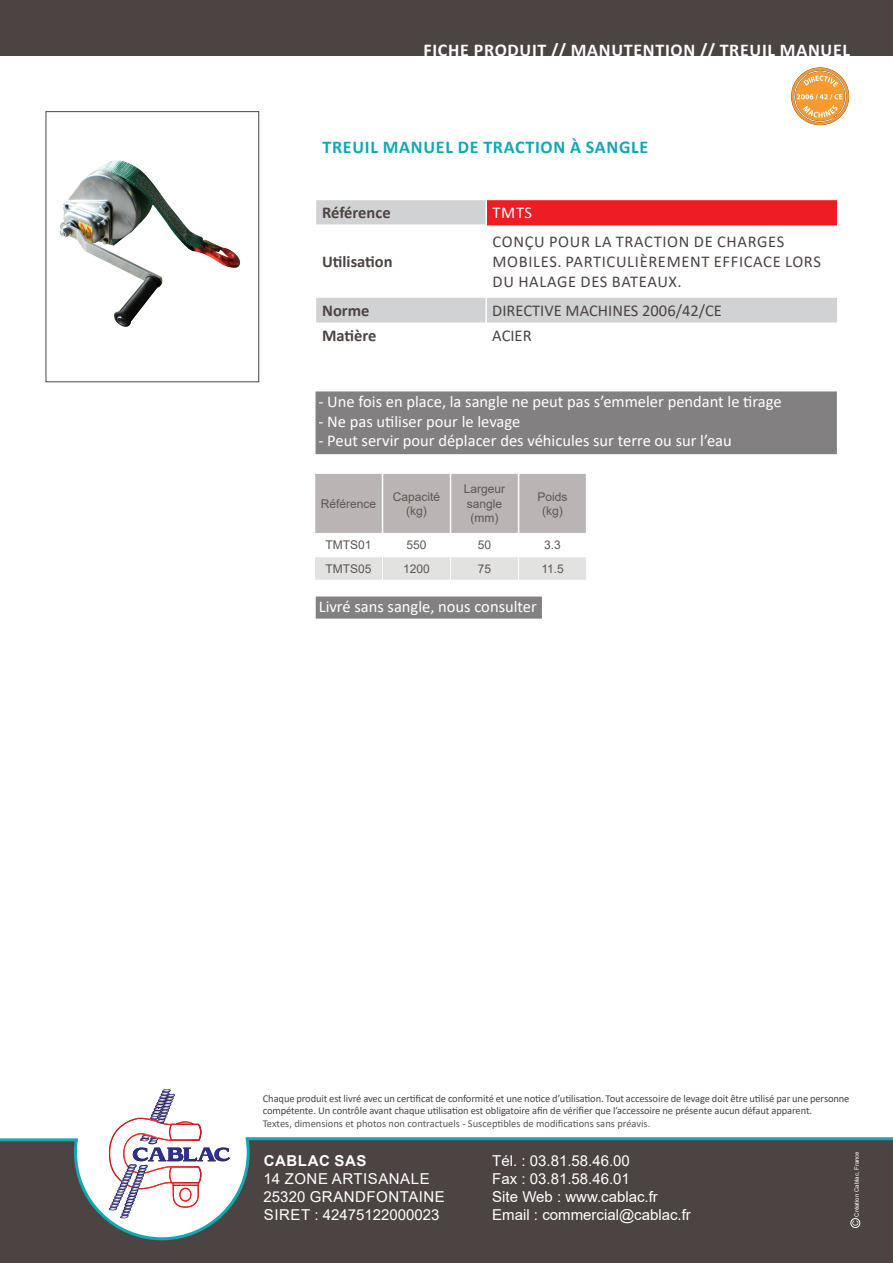
<style>
.page{position:relative;width:893px;height:1263px;background:#fff}
.page>*{position:absolute;margin:0;border:0;box-sizing:border-box;transform-origin:0 0}
.t1{font:700 18px "Calibri";letter-spacing:.04em;color:#fff}
.t2{font:700 18px "Calibri";letter-spacing:.04em;color:#11a8b4}
.t3{font:16.5px "Calibri";color:#fff}
.t4{font:16.5px/19.8px "Calibri";letter-spacing:.04em;color:#4c4442}
.t5{font:700 16.5px "Calibri";color:#4c4442}
.t6{font:16.5px "Calibri";color:#4c4442}
.t7{font:15px/18px "Arial";color:#fff}
.t8{font:15px/18px "Arial";letter-spacing:.035em;color:#fff}
.t9{font:700 15px "Arial";letter-spacing:.035em;color:#fff}
.t10{font:12px/14.4px "Arial";color:#5e5553;text-align:center}
.t11{font:10.5px/12.6px "Calibri";letter-spacing:-.01em;color:#4c4442}
.t12{font:10.5px "Calibri";color:#5e5553}
.t13{font:6px "Arial";color:#fff}
</style>
<div class="page">
<div style="left:0;top:1138px;width:893px;height:125px;background:#4c4442"></div>
<svg style="left:112px;top:1105px;width:90px;height:31px"></svg>
<img style="left:156px;top:1089px;width:19px;height:35px">
<img style="left:140px;top:1116px;width:17px;height:20px">
<div style="left:0;top:0;width:893px;height:55px;background:#4c4442"></div>
<svg style="left:0;top:1136px;width:893px;height:105px"></svg>
<div style="left:850px;top:1218px;width:10px;height:10px;border:1px solid #fff;border-radius:50%"></div>
<svg style="left:852px;top:1220px;width:6px;height:5px"></svg>
<img style="left:59px;top:160px;width:181px;height:167px">
<div style="left:46px;top:111px;width:213px;height:271px;border:1px solid #4c4442"></div>
<svg style="left:316px;top:200px;width:521px;height:123px"></svg>
<div style="left:486px;top:199px;width:351px;height:26px;background:#ee1d23"></div>
<hr style="left:316px;top:296px;width:170px;height:2px;background:#fff">
<hr style="left:486px;top:296px;width:351px;height:2px;background:#fff">
<hr style="left:316px;top:225px;width:169px;height:1px;background:#fff">
<hr style="left:487px;top:225px;width:350px;height:1px;background:#ee1d23">
<hr style="left:485px;top:200px;width:2px;height:25px;background:#fff">
<hr style="left:485px;top:225px;width:2px;height:71px;background:#fff">
<hr style="left:485px;top:298px;width:2px;height:25px;background:#fff">
<hr style="left:486px;top:199px;width:351px;height:1px;background:#fff">
<div style="left:317px;top:393px;width:518px;height:60px;background:#838082"></div>
<div style="left:315px;top:391px;width:522px;height:63px;border:3px solid #838082"></div>
<svg style="left:791px;top:67px;width:59px;height:59px"></svg>
<svg style="left:315px;top:474px;width:271px;height:106px"></svg>
<div style="left:317px;top:598px;width:223px;height:19px;background:#838082"></div>
<div style="left:316px;top:596px;width:226px;height:23px;border:3px solid #838082"></div>
<h1 class="t1" style="left:423px;top:37px;width:428px">FICHE PRODUIT // MANUTENTION // TREUIL MANUEL</h1>
<h1 class="t2" style="left:322px;top:134px;width:327px">TREUIL MANUEL DE TRACTION À SANGLE</h1>
<h2 class="t5" style="left:322px;top:201px;width:70px">Référence</h2>
<h2 class="t3" style="left:493px;top:201px;width:41px">TMTS</h2>
<h2 class="t5" style="left:322px;top:250px;width:72px">Utilisation</h2>
<h2 class="t4" style="left:493px;top:232px;width:330px">CONÇU POUR LA TRACTION DE CHARGES<br>MOBILES. PARTICULIÈREMENT EFFICACE LORS<br>DU HALAGE DES BATEAUX.</h2>
<h2 class="t5" style="left:322px;top:299px;width:49px">Norme</h2>
<h2 class="t6" style="left:492px;top:299px;width:231px">DIRECTIVE MACHINES 2006/42/CE</h2>
<h2 class="t5" style="left:322px;top:324px;width:56px">Matière</h2>
<h2 class="t4" style="left:492px;top:326px;width:41px">ACIER</h2>
<h2 class="t3" style="left:318px;top:390px;width:465px">- Une fois en place, la sangle ne peut pas s’emmeler pendant le tirage</h2>
<h2 class="t3" style="left:318px;top:410px;width:203px">- Ne pas utiliser pour le levage</h2>
<h2 class="t3" style="left:318px;top:429px;width:415px">- Peut servir pour déplacer des véhicules sur terre ou sur l’eau</h2>
<p class="t10" style="left:321px;top:496px;width:57px">Référence</p>
<p class="t10" style="left:393px;top:489px;width:49px">Capacité (kg)</p>
<p class="t10" style="left:464px;top:482px;width:43px">Largeur sangle (mm)</p>
<p class="t10" style="left:538px;top:489px;width:32px">Poids (kg)</p>
<p class="t10" style="left:325px;top:538px;width:48px">TMTS01</p>
<p class="t10" style="left:406px;top:538px;width:22px">550</p>
<p class="t10" style="left:478px;top:538px;width:15px">50</p>
<p class="t10" style="left:544px;top:538px;width:18px">3.3</p>
<p class="t10" style="left:325px;top:561px;width:48px">TMTS05</p>
<p class="t10" style="left:403px;top:561px;width:28px">1200</p>
<p class="t10" style="left:478px;top:561px;width:15px">75</p>
<p class="t10" style="left:541px;top:561px;width:24px">11.5</p>
<h2 class="t3" style="left:319px;top:595px;width:220px">Livré sans sangle, nous consulter</h2>
<p class="t11" style="left:263px;top:1091px;width:588px">Chaque produit est livré avec un certificat de conformité et une notice d’utilisation. Tout accessoire de levage doit être utilisé par une personne compétente. Un contrôle avant chaque utilisation est obligatoire afin de vérifier que l’accessoire ne présente aucun défaut apparent.</p>
<p class="t12" style="left:263px;top:1116px;width:389px">Textes, dimensions et photos non contractuels - Susceptibles de modifications sans préavis.</p>
<h3 class="t9" style="left:264px;top:1150px;width:104px">CABLAC SAS</h3>
<h3 class="t8" style="left:264px;top:1169px;width:183px">14 ZONE ARTISANALE<br>25320 GRANDFONTAINE<br>SIRET : 42475122000023</h3>
<h3 class="t7" style="left:492px;top:1151px;width:200px">Tél. : 03.81.58.46.00<br>Fax : 03.81.58.46.01<br>Site Web : www.cablac.fr<br>Email : commercial@cablac.fr</h3>
<p class="t13" style="left:853px;top:1216px;width:67px;rotate:-90deg">Création Cablac, France</p>
</div>
